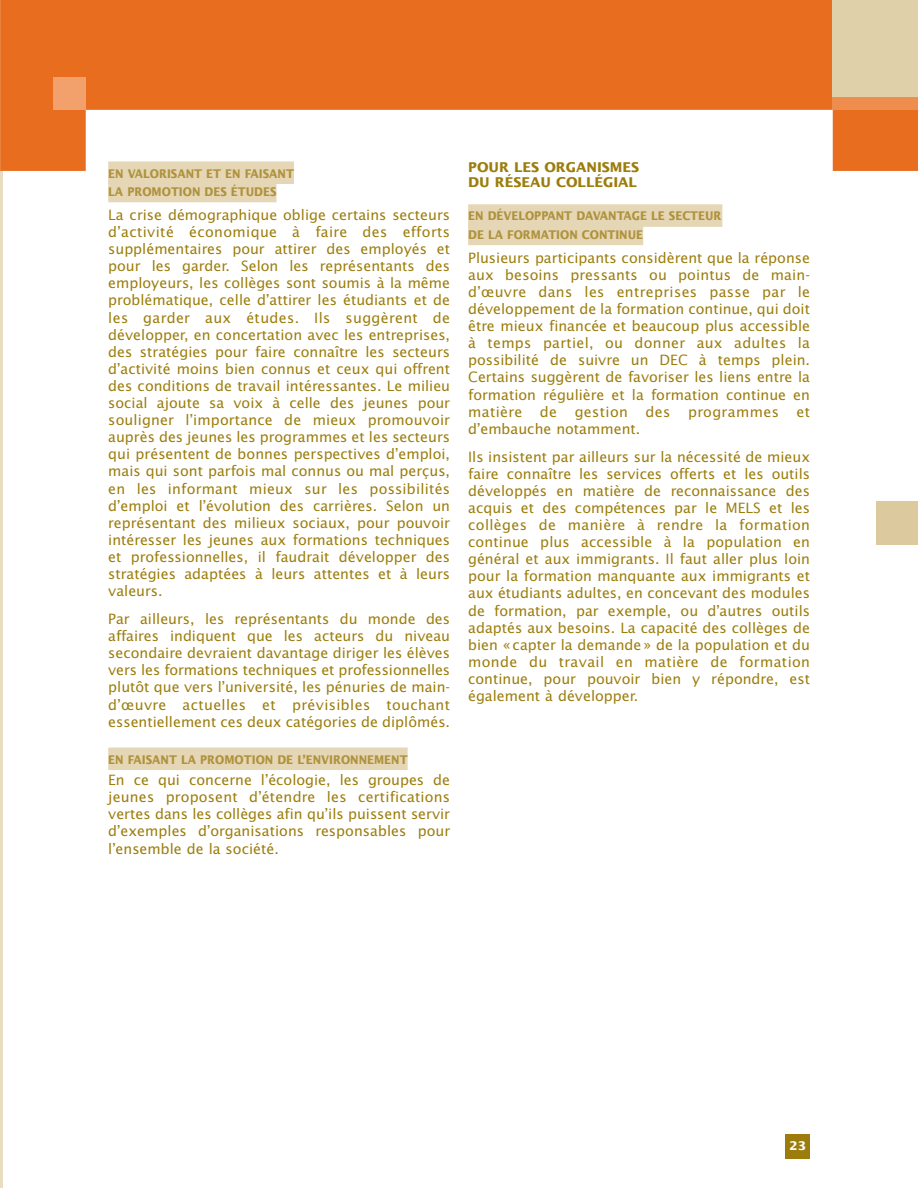
<style>
.page{position:relative;width:918px;height:1188px;background:#fff}
.page>*{position:absolute;margin:0;border:0;box-sizing:border-box;transform-origin:0 0}
.t1{font:14.25px/17.1px "Lucida Sans";color:#9c7d0c;text-align:justify}
.t2{font:700 13.5px/15px "Lucida Sans";color:#9c7d0c}
.t3{font:700 12px/18.3px "Lucida Sans";color:#af923d;scale:.9 1}
.t4{font:700 12px "Lucida Sans";color:#fff}
</style>
<div class="page">
<hr style="left:0;top:0;width:2px;height:1188px;background:#e9ddc1">
<svg style="left:0;top:0;width:918px;height:171px;fill:#e96d1f"></svg>
<div style="left:786px;top:1134px;width:24px;height:24px;background:#9c7d0c"></div>
<div style="left:108px;top:161px;width:186px;height:23px;background:#e5d6b5"></div>
<div style="left:108px;top:180px;width:168px;height:22px;background:#e5d6b5"></div>
<div style="left:108px;top:748px;width:300px;height:22px;background:#e5d6b5"></div>
<div style="left:468px;top:204px;width:254px;height:23px;background:#e5d6b5"></div>
<div style="left:468px;top:223px;width:175px;height:22px;background:#e5d6b5"></div>
<div style="left:833px;top:0;width:85px;height:110px;background:#e0d0aa"></div>
<div style="left:53px;top:77px;width:32px;height:33px;background:#f2a16c"></div>
<div style="left:833px;top:97px;width:85px;height:13px;background:#ee8d4e"></div>
<div style="left:877px;top:501px;width:41px;height:43px;background:#dcc99d"></div>
<p class="t3" style="left:108px;top:165px;width:208px">EN VALORISANT ET EN FAISANT<br>LA PROMOTION DES ÉTUDES</p>
<p class="t1" style="left:108px;top:207px;width:343px">La crise démographique oblige certains secteurs d’activité économique à faire des efforts supplémentaires pour attirer des employés et pour les garder. Selon les représentants des employeurs, les collèges sont soumis à la même problématique, celle d’attirer les étudiants et de les garder aux études. Ils suggèrent de développer, en concertation avec les entreprises, des stratégies pour faire connaître les secteurs d’activité moins bien connus et ceux qui offrent des conditions de travail intéressantes. Le milieu social ajoute sa voix à celle des jeunes pour souligner l’importance de mieux promouvoir auprès des jeunes les programmes et les secteurs qui présentent de bonnes perspectives d’emploi, mais qui sont parfois mal connus ou mal perçus, en les informant mieux sur les possibilités d’emploi et l’évolution des carrières. Selon un représentant des milieux sociaux, pour pouvoir intéresser les jeunes aux formations techniques et professionnelles, il faudrait développer des stratégies adaptées à leurs attentes et à leurs valeurs.</p>
<p class="t1" style="left:108px;top:611px;width:343px">Par ailleurs, les représentants du monde des affaires indiquent que les acteurs du niveau secondaire devraient davantage diriger les élèves vers les formations techniques et professionnelles plutôt que vers l’université, les pénuries de main&shy;d’œuvre actuelles et prévisibles touchant essentiellement ces deux catégories de diplômés.</p>
<p class="t3" style="left:108px;top:751px;width:334px">EN FAISANT LA PROMOTION DE L’ENVIRONNEMENT</p>
<p class="t1" style="left:108px;top:772px;width:343px">En ce qui concerne l’écologie, les groupes de jeunes proposent d’étendre les certifications vertes dans les collèges afin qu’ils puissent servir d’exemples d’organisations responsables pour l’ensemble de la société.</p>
<p class="t2" style="left:468px;top:160px;width:173px">POUR LES ORGANISMES<br>DU RÉSEAU COLLÉGIAL</p>
<p class="t3" style="left:468px;top:208px;width:283px">EN DÉVELOPPANT DAVANTAGE LE SECTEUR<br>DE LA FORMATION CONTINUE</p>
<p class="t1" style="left:468px;top:250px;width:343px">Plusieurs participants considèrent que la réponse aux besoins pressants ou pointus de main&shy;d’œuvre dans les entreprises passe par le développement de la formation continue, qui doit être mieux financée et beaucoup plus accessible à temps partiel, ou donner aux adultes la possibilité de suivre un DEC à temps plein.<br>Certains suggèrent de favoriser les liens entre la formation régulière et la formation continue en matière de gestion des programmes et d’embauche notamment.</p>
<p class="t1" style="left:468px;top:449px;width:343px">Ils insistent par ailleurs sur la nécessité de mieux faire connaître les services offerts et les outils développés en matière de reconnaissance des acquis et des compétences par le MELS et les collèges de manière à rendre la formation continue plus accessible à la population en général et aux immigrants. Il faut aller plus loin pour la formation manquante aux immigrants et aux étudiants adultes, en concevant des modules de formation, par exemple, ou d’autres outils adaptés aux besoins. La capacité des collèges de bien « capter la demande » de la population et du monde du travail en matière de formation continue, pour pouvoir bien y répondre, est également à développer.</p>
<p class="t4" style="left:789px;top:1140px;width:18px">23</p>
</div>
